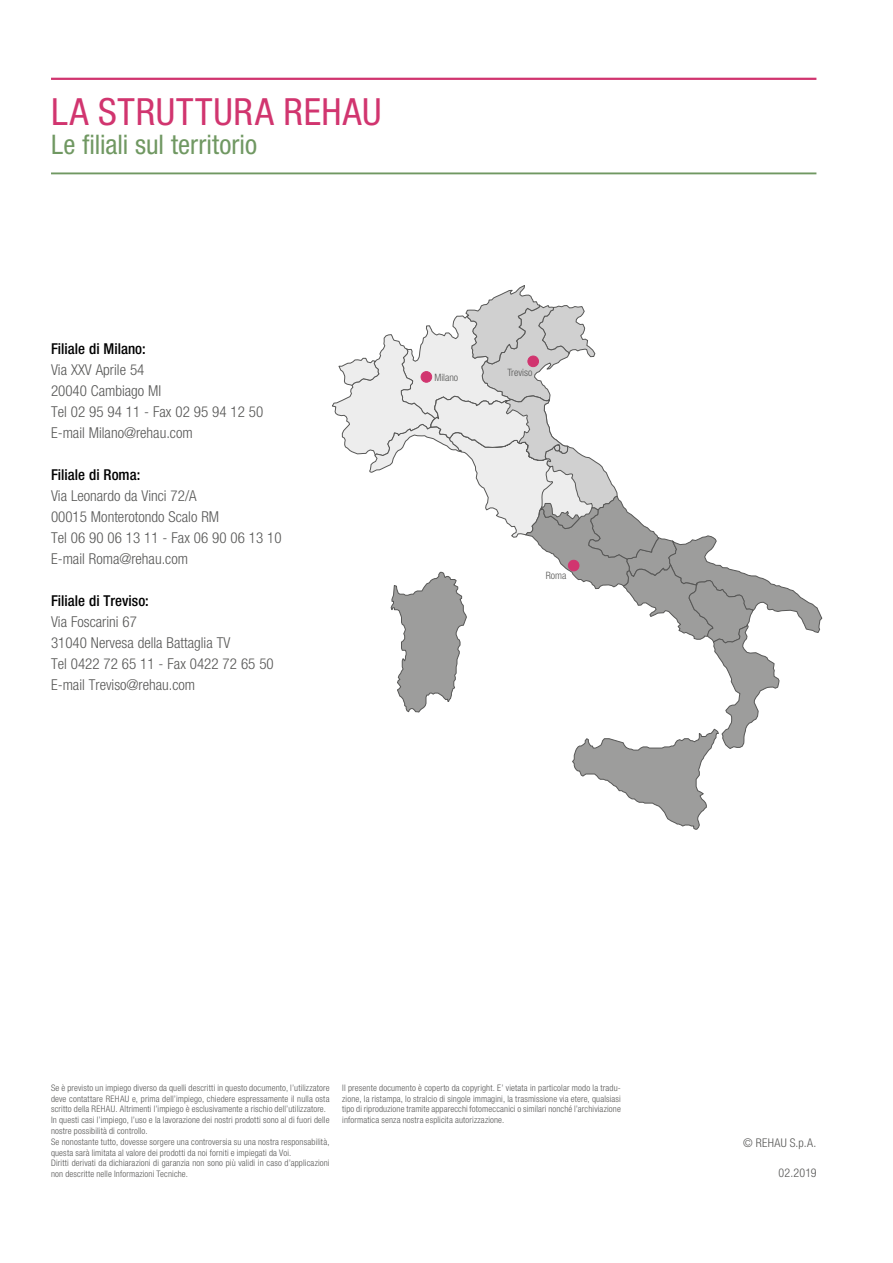
<style>
.page{position:relative;width:893px;height:1263px;background:#fff}
.page>*{position:absolute;margin:0;border:0;box-sizing:border-box;transform-origin:0 0}
.t1{font:condensed 37.5px "Helvetica Neue LTW1 G";letter-spacing:.02em;color:#d1356f}
.t2{font:condensed 27px "Helvetica Neue LTW1 G";color:#709862}
.t3{font:300 condensed 15px/21px "Helvetica Neue";color:#575756}
.t4{font:500 condensed 15px "Helvetica Neue";color:#000}
.t5{font:300 condensed 12px "Helvetica Neue LTW1 G";letter-spacing:.025em;color:#575756}
.t6{font:300 condensed 10.2px "Helvetica Neue";color:#575756}
.t7{font:300 condensed 9px/10.8px "Helvetica Neue LTW1 G";letter-spacing:.02em;color:#575756}
</style>
<div class="page">
<svg style="left:332px;top:285px;width:490px;height:544px"></svg>
<hr style="left:51px;top:78px;width:765px;height:2px;background:#d1356f">
<hr style="left:51px;top:172px;width:765px;height:2px;background:#709862">
<h1 class="t1" style="left:51px;top:89px;width:332px">LA STRUTTURA REHAU</h1>
<h2 class="t2" style="left:51px;top:128px;width:208px">Le filiali sul territorio</h2>
<h3 class="t4" style="left:51px;top:340px;width:96px">Filiale di Milano:</h3>
<h3 class="t3" style="left:51px;top:359px;width:214px">Via XXV Aprile 54<br>20040 Cambiago MI<br>Tel 02 95 94 11 - Fax 02 95 94 12 50<br>E-mail Milano@rehau.com</h3>
<h3 class="t4" style="left:51px;top:466px;width:91px">Filiale di Roma:</h3>
<h3 class="t3" style="left:51px;top:485px;width:232px">Via Leonardo da Vinci 72/A<br>00015 Monterotondo Scalo RM<br>Tel 06 90 06 13 11 - Fax 06 90 06 13 10<br>E-mail Roma@rehau.com</h3>
<h3 class="t4" style="left:51px;top:592px;width:99px">Filiale di Treviso:</h3>
<h3 class="t3" style="left:51px;top:611px;width:224px">Via Foscarini 67<br>31040 Nervesa della Battaglia TV<br>Tel 0422 72 65 11 - Fax 0422 72 65 50<br>E-mail Treviso@rehau.com</h3>
<p class="t6" style="left:434px;top:371px;width:25px">Milano</p>
<p class="t6" style="left:508px;top:367px;width:26px">Treviso</p>
<p class="t6" style="left:546px;top:570px;width:22px">Roma</p>
<p class="t7" style="left:51px;top:1082px;width:280px">Se è previsto un impiego diverso da quelli descritti in questo documento, l’utilizzatore deve contattare REHAU e, prima dell’impiego, chiedere espressamente il nulla osta scritto della REHAU. Altrimenti l’impiego è esclusivamente a rischio dell’utilizzatore.<br>In questi casi l’impiego, l’uso e la lavorazione dei nostri prodotti sono al di fuori delle nostre possibilità di controllo.<br>Se nonostante tutto, dovesse sorgere una controversia su una nostra responsabilità, questa sarà limitata al valore dei prodotti da noi forniti e impiegati da Voi.<br>Diritti derivati da dichiarazioni di garanzia non sono più validi in caso d’applicazioni non descritte nelle Informazioni Tecniche.</p>
<p class="t7" style="left:342px;top:1082px;width:280px;text-align:justify">Il presente documento è coperto da copyright. E’ vietata in particolar modo la tradu&shy;zione, la ristampa, lo stralcio di singole immagini, la trasmissione via etere, qualsiasi tipo di riproduzione tramite apparecchi fotomeccanici o similari nonché l’archiviazione informatica senza nostra esplicita autorizzazione.</p>
<h3 class="t5" style="left:743px;top:1136px;width:75px">© REHAU S.p.A.</h3>
<h3 class="t5" style="left:779px;top:1166px;width:39px">02.2019</h3>
</div>
